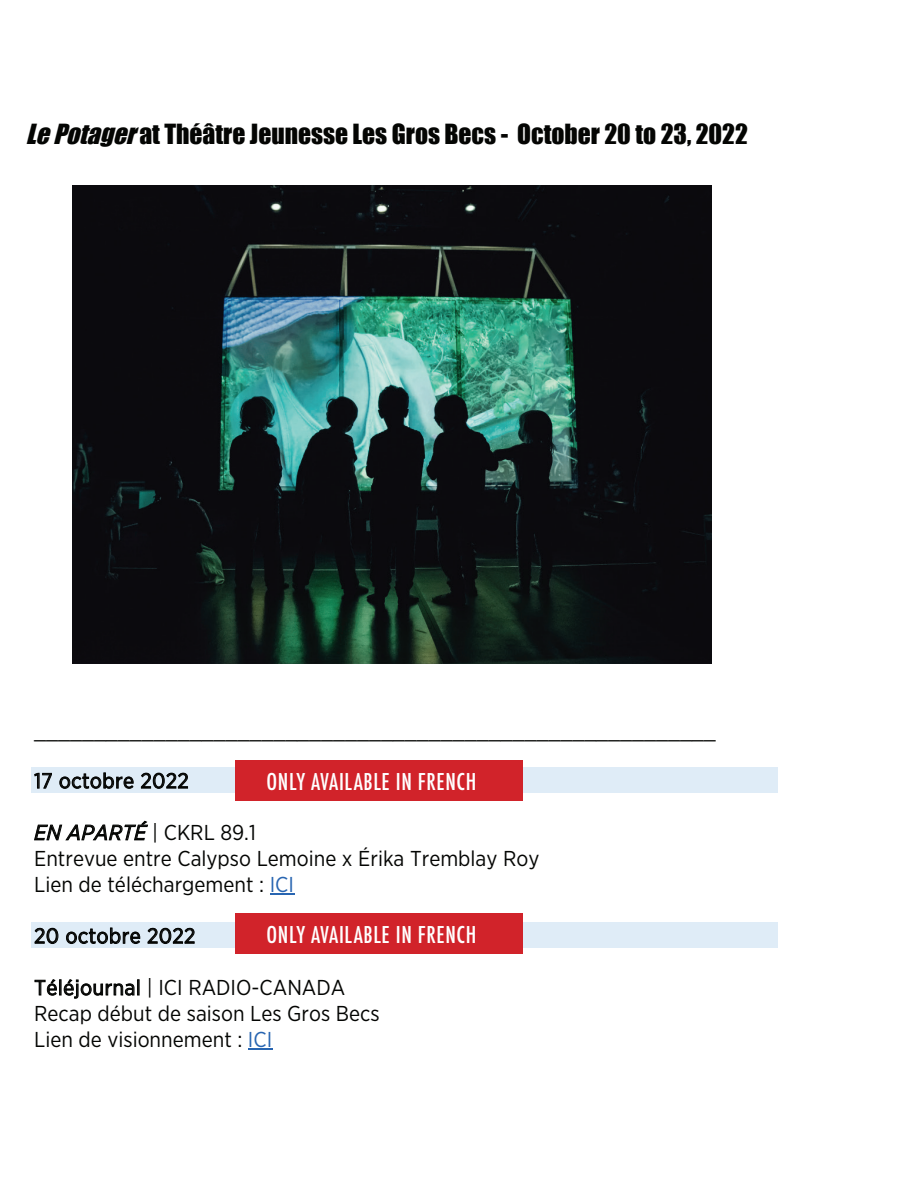
<style>
.page{position:relative;width:918px;height:1188px;background:#fff}
.page>*{position:absolute;margin:0;border:0;box-sizing:border-box;transform-origin:0 0}
.t1{font:500 44.85px "Gotham Narrow";color:#040503}
.t2{font:25.5px "Impact";color:#040503}
.t3{font:500 condensed 22.5px "Futura";letter-spacing:.03em;color:#fff}
.t4{font:21.6px/25.8px "Gotham Narrow";color:#040503}
.t5{font:21.15px "Gotham Narrow";letter-spacing:.02em;color:#040503}
.s1{font-style:italic}
.s2{font-style:italic;font-size:21.15px}
.s3{color:#2865b1}
.s4{font-size:21.15px}
</style>
<div class="page">
<div style="left:32px;top:767px;width:746px;height:26px;background:#dfecf7"></div>
<svg style="left:270px;top:894px;width:24px;height:1px"></svg>
<div style="left:32px;top:922px;width:746px;height:26px;background:#dfecf7"></div>
<svg style="left:248px;top:1049px;width:24px;height:1px"></svg>
<img style="left:73px;top:185px;width:638px;height:479px">
<div style="left:235px;top:760px;width:288px;height:41px;background:#d1232a"></div>
<div style="left:235px;top:914px;width:288px;height:40px;background:#d1232a"></div>
<h1 class="t1" style="left:34px;top:88px;width:259px">LE POTAGER</h1>
<p class="t2" style="left:26px;top:114px;width:724px"><span class="s1">LePotager</span>at Théâtre Jeunesse Les Gros Becs - October 20 to 23, 2022</p>
<p class="t4" style="left:34px;top:717px;width:683px">_________________________________________________________</p>
<p class="t5" style="left:34px;top:768px;width:156px">17 octobre 2022</p>
<p class="t4" style="left:34px;top:819px;width:507px"><span class="s2">EN APARTÉ</span> | CKRL 89.1<br>Entrevue entre Calypso Lemoine x Érika Tremblay Roy<br>Lien de téléchargement : <span class="s3">ICI</span></p>
<p class="t5" style="left:34px;top:923px;width:163px">20 octobre 2022</p>
<p class="t4" style="left:34px;top:974px;width:347px"><span class="s4">Téléjournal</span> | ICI RADIO-CANADA<br>Recap début de saison Les Gros Becs<br>Lien de visionnement : <span class="s3">ICI</span></p>
<p class="t3" style="left:267px;top:767px;width:211px">ONLY AVAILABLE IN FRENCH</p>
<p class="t3" style="left:267px;top:920px;width:211px">ONLY AVAILABLE IN FRENCH</p>
</div>
